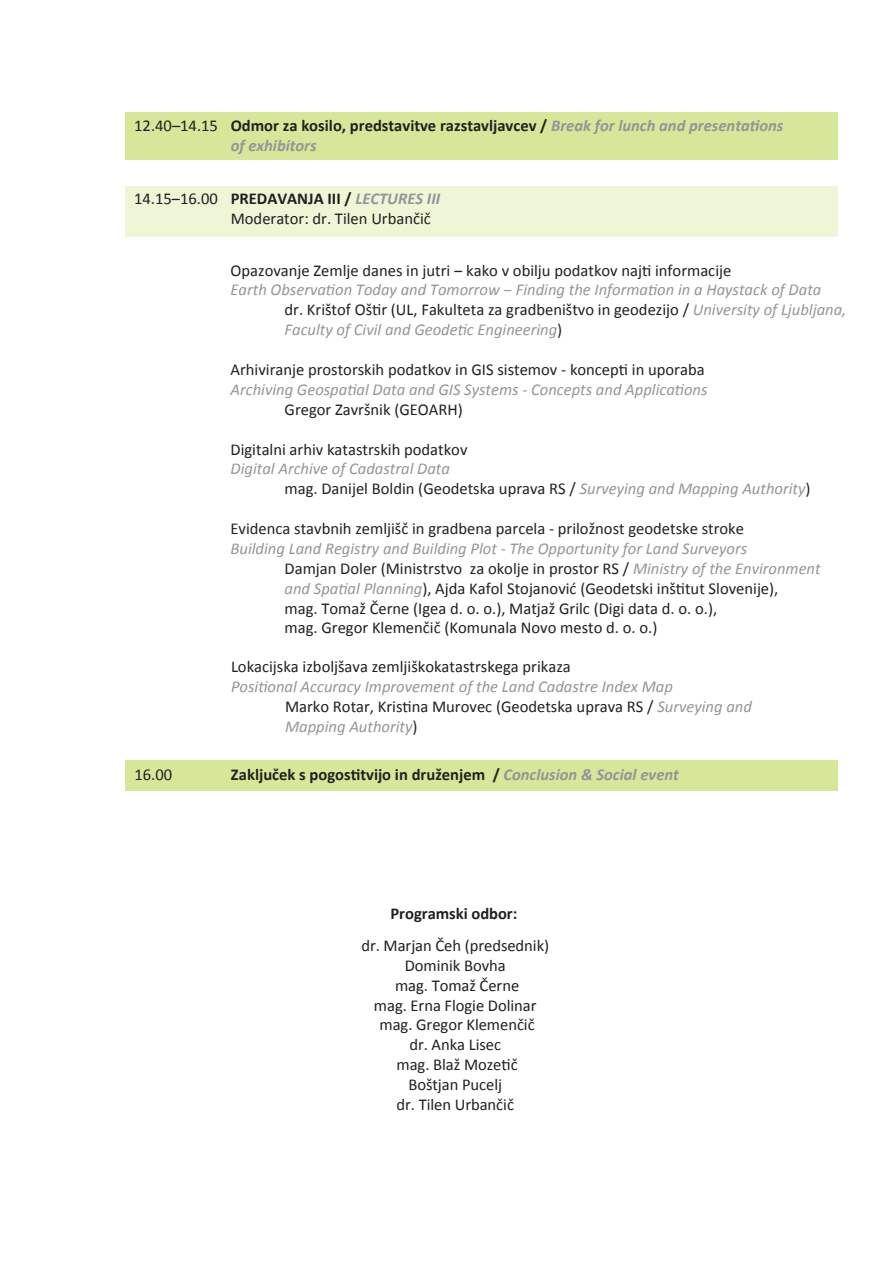
<style>
.page{position:relative;width:893px;height:1264px;background:#fff}
.page>*{position:absolute;margin:0;border:0;box-sizing:border-box;transform-origin:0 0}
.t1{font:16.5px/19.8px "Calibri";color:#231f20}
.t2{font:italic 16.5px/19.8px "Calibri";color:#939598}
.t3{font:700 16.5px/19.8px "Calibri";color:#231f20}
.s1{font-style:italic;color:#939598}
.s2{font-weight:700}
.s3{font-weight:700;font-style:italic;color:#939598}
.s4{font-style:normal;color:#231f20}
</style>
<div class="page">
<div style="left:125px;top:112px;width:712px;height:47px;background:#d6e79a"></div>
<div style="left:125px;top:186px;width:712px;height:50px;background:#eff5d7"></div>
<div style="left:125px;top:760px;width:712px;height:30px;background:#d6e79a"></div>
<p class="t1" style="left:134px;top:115px;width:85px">12.40–14.15</p>
<p class="t3" style="left:231px;top:115px;width:554px">Odmor za kosilo, predstavitve razstavljavcev / <span class="s1">Break for lunch and presentations of exhibitors</span></p>
<p class="t1" style="left:134px;top:189px;width:85px">14.15–16.00</p>
<p class="t1" style="left:231px;top:189px;width:211px"><span class="s2">PREDAVANJA III /</span> <span class="s3">LECTURES III<br></span>Moderator: dr. Tilen Urbančič</p>
<p class="t1" style="left:230px;top:260px;width:502px">Opazovanje Zemlje danes in jutri ‒ kako v obilju podatkov najti informacije</p>
<p class="t2" style="left:284px;top:279px;width:563px;text-indent:-54px">Earth Observation Today and Tomorrow ‒ Finding the Information in a Haystack of Data<br><span class="s4">dr. Krištof Oštir (UL, Fakulteta za gradbeništvo in geodezijo /</span> University of Ljubljana,<br>Faculty of Civil and Geodetic Engineering<span class="s4">)</span></p>
<p class="t1" style="left:230px;top:359px;width:475px">Arhiviranje prostorskih podatkov in GIS sistemov - koncepti in uporaba</p>
<p class="t2" style="left:230px;top:379px;width:478px">Archiving Geospatial Data and GIS Systems - Concepts and Applications</p>
<p class="t1" style="left:284px;top:399px;width:180px">Gregor Završnik (GEOARH)</p>
<p class="t1" style="left:230px;top:439px;width:238px">Digitalni arhiv katastrskih podatkov</p>
<p class="t2" style="left:284px;top:458px;width:527px;text-indent:-54px">Digital Archive of Cadastral Data<br><span class="s4">mag. Danijel Boldin (Geodetska uprava RS /</span> Surveying and Mapping Authority<span class="s4">)</span></p>
<p class="t1" style="left:230px;top:518px;width:515px">Evidenca stavbnih zemljišč in gradbena parcela - priložnost geodetske stroke</p>
<p class="t1" style="left:284px;top:538px;width:537px;text-indent:-54px"><span class="s1">Building Land Registry and Building Plot - The Opportunity for Land Surveyors<br></span>Damjan Doler (Ministrstvo za okolje in prostor RS / <span class="s1">Ministry of the Environment and Spatial Planning</span>), Ajda Kafol Stojanović (Geodetski inštitut Slovenije),<br>mag. Tomaž Černe (Igea d. o. o.), Matjaž Grilc (Digi data d. o. o.),<br>mag. Gregor Klemenčič (Komunala Novo mesto d. o. o.)</p>
<p class="t1" style="left:231px;top:657px;width:341px">Lokacijska izboljšava zemljiškokatastrskega prikaza</p>
<p class="t2" style="left:285px;top:676px;width:468px;text-indent:-54px">Positional Accuracy Improvement of the Land Cadastre Index Map<br><span class="s4">Marko Rotar, Kristina Murovec (Geodetska uprava RS /</span> Surveying and<br>Mapping Authority<span class="s4">)</span></p>
<p class="t1" style="left:134px;top:764px;width:39px">16.00</p>
<p class="t3" style="left:231px;top:764px;width:449px">Zaključek s pogostitvijo in druženjem / <span class="s1">Conclusion &amp; Social event</span></p>
<p class="t3" style="left:390px;top:903px;width:128px">Programski odbor:</p>
<p class="t1" style="left:361px;top:935px;width:189px;text-align:center">dr. Marjan Čeh (predsednik)<br>Dominik Bovha<br>mag. Tomaž Černe<br>mag. Erna Flogie Dolinar mag. Gregor Klemenčič<br>dr. Anka Lisec<br>mag. Blaž Mozetič<br>Boštjan Pucelj<br>dr. Tilen Urbančič</p>
</div>
